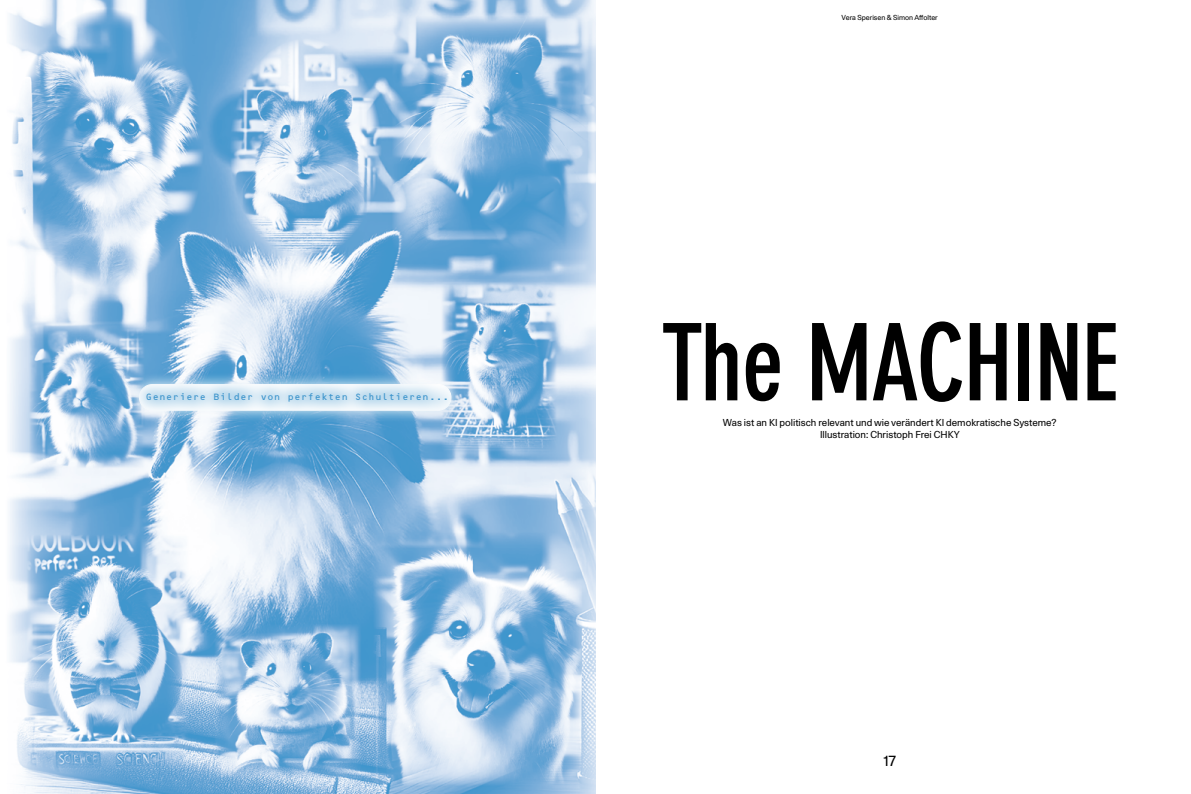
<style>
.page{position:relative;width:1191px;height:794px;background:#fff}
.page>*{position:absolute;margin:0;border:0;box-sizing:border-box;transform-origin:0 0}
.t1{font:700 condensed 105px "DIN Neuzeit Grotesk Std";letter-spacing:-.015em;color:#000}
.t2{font:15px "Unica 77 LL";color:#000}
.t3{font:9.7px/11.6px "Unica 77 LL";color:#000;text-align:center}
.t4{font:9.4px "OCRB Std";color:#3e95cc}
.t5{font:7px "Unica 77 LL";color:#000}
</style>
<div class="page">
<img style="left:9px;top:0;width:586px;height:794px">
<svg style="left:128px;top:372px;width:334px;height:51px;background:#80b5dc"></svg>
<div style="left:132px;top:378px;width:329px;height:38px;background:#3e95cc;opacity:.6"></div>
<p class="t4" style="left:146px;top:392px;width:305px">Generiere Bilder von perfekten Schultieren...</p>
<p class="t5" style="left:841px;top:13px;width:98px">Vera Sperisen &amp; Simon Affolter</p>
<h1 class="t1" style="left:661px;top:302px;width:459px">The MACHINE</h1>
<p class="t3" style="left:723px;top:417px;width:335px">Was ist an KI politisch relevant und wie verändert KI demokratische Systeme?<br>Illustration: Christoph Frei CHKY</p>
<h2 class="t2" style="left:883px;top:749px;width:14px">17</h2>
</div>
